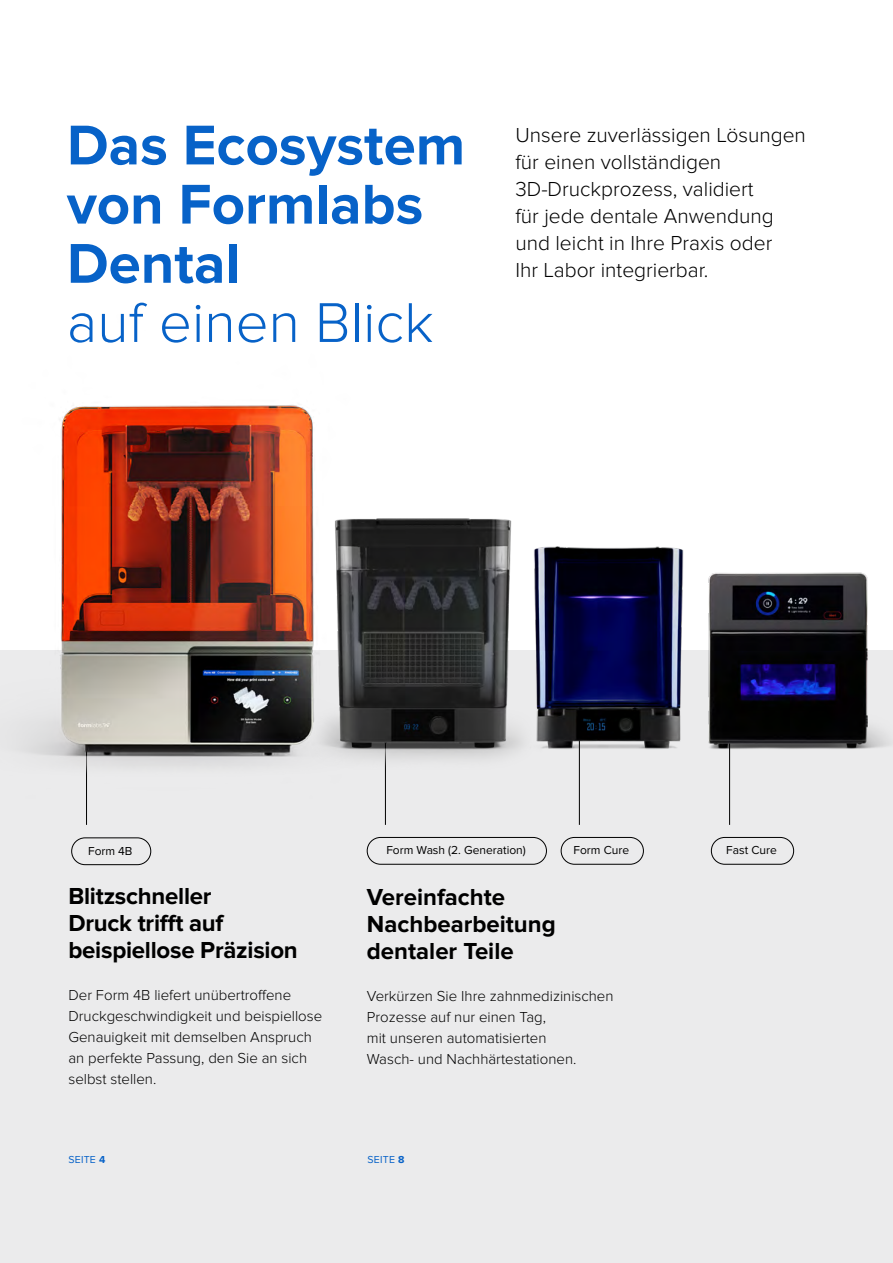
<style>
.page{position:relative;width:893px;height:1263px;background:#fff}
.page>*{position:absolute;margin:0;border:0;box-sizing:border-box;transform-origin:0 0}
.t1{font:700 58.05px/59.1px "Proxima Nova";color:#0762c8}
.t2{font:300 58.05px "Proxima Nova";color:#0762c8}
.t3{font:700 24px/27px "Proxima Nova";letter-spacing:-.01em;color:#000}
.t4{font:300 21px/27px "Proxima Nova";color:#000}
.t5{font:300 15px/21px "Proxima Nova";color:#000}
.t6{font:12px "Proxima Nova";color:#000}
.t7{font:10.5px "Proxima Nova";letter-spacing:.02em;color:#0762c8}
.s1{font-weight:700}
</style>
<div class="page">
<div style="left:0;top:651px;width:893px;height:612px;background:#ebebec"></div>
<hr style="left:385px;top:730px;width:1px;height:95px;background:#000">
<hr style="left:579px;top:730px;width:1px;height:95px;background:#000">
<hr style="left:729px;top:730px;width:1px;height:95px;background:#000">
<hr style="left:86px;top:730px;width:1px;height:95px;background:#000">
<img style="left:0;top:405px;width:385px;height:394px">
<img style="left:214px;top:459px;width:679px;height:311px">
<div style="left:367px;top:837px;width:180px;height:28px;border:1px solid #000;border-radius:13px"></div>
<div style="left:561px;top:837px;width:83px;height:28px;border:1px solid #000;border-radius:13px"></div>
<div style="left:711px;top:837px;width:83px;height:28px;border:1px solid #000;border-radius:13px"></div>
<div style="left:71px;top:837px;width:80px;height:28px;border:1px solid #000;border-radius:13px"></div>
<h1 class="t1" style="left:67px;top:117px;width:400px">Das Ecosystem von Formlabs<br>Dental</h1>
<h1 class="t2" style="left:67px;top:289px;width:368px">auf einen Blick</h1>
<h3 class="t4" style="left:515px;top:122px;width:292px">Unsere zuverlässigen Lösungen für einen vollständigen<br>3D-Druckprozess, validiert<br>für jede dentale Anwendung und leicht in Ihre Praxis oder<br>Ihr Labor integrierbar.</h3>
<p class="t6" style="left:88px;top:844px;width:46px">Form 4B</p>
<p class="t6" style="left:386px;top:843px;width:141px">Form Wash (2. Generation)</p>
<p class="t6" style="left:573px;top:843px;width:57px">Form Cure</p>
<p class="t6" style="left:726px;top:843px;width:52px">Fast Cure</p>
<h2 class="t3" style="left:68px;top:883px;width:231px">Blitzschneller<br>Druck trifft auf beispiellose Präzision</h2>
<p class="t5" style="left:68px;top:985px;width:255px">Der Form 4B liefert unübertroffene Druckgeschwindigkeit und beispiellose Genauigkeit mit demselben Anspruch an perfekte Passung, den Sie an sich selbst stellen.</p>
<h2 class="t3" style="left:367px;top:884px;width:190px">Vereinfachte<br>Nachbearbeitung dentaler Teile</h2>
<p class="t5" style="left:367px;top:986px;width:248px">Verkürzen Sie Ihre zahnmedizinischen<br>Prozesse auf nur einen Tag,<br>mit unseren automatisierten<br>Wasch- und Nachhärtestationen.</p>
<p class="t7" style="left:68px;top:1153px;width:38px">SEITE <span class="s1">4</span></p>
<p class="t7" style="left:368px;top:1153px;width:38px">SEITE <span class="s1">8</span></p>
</div>
